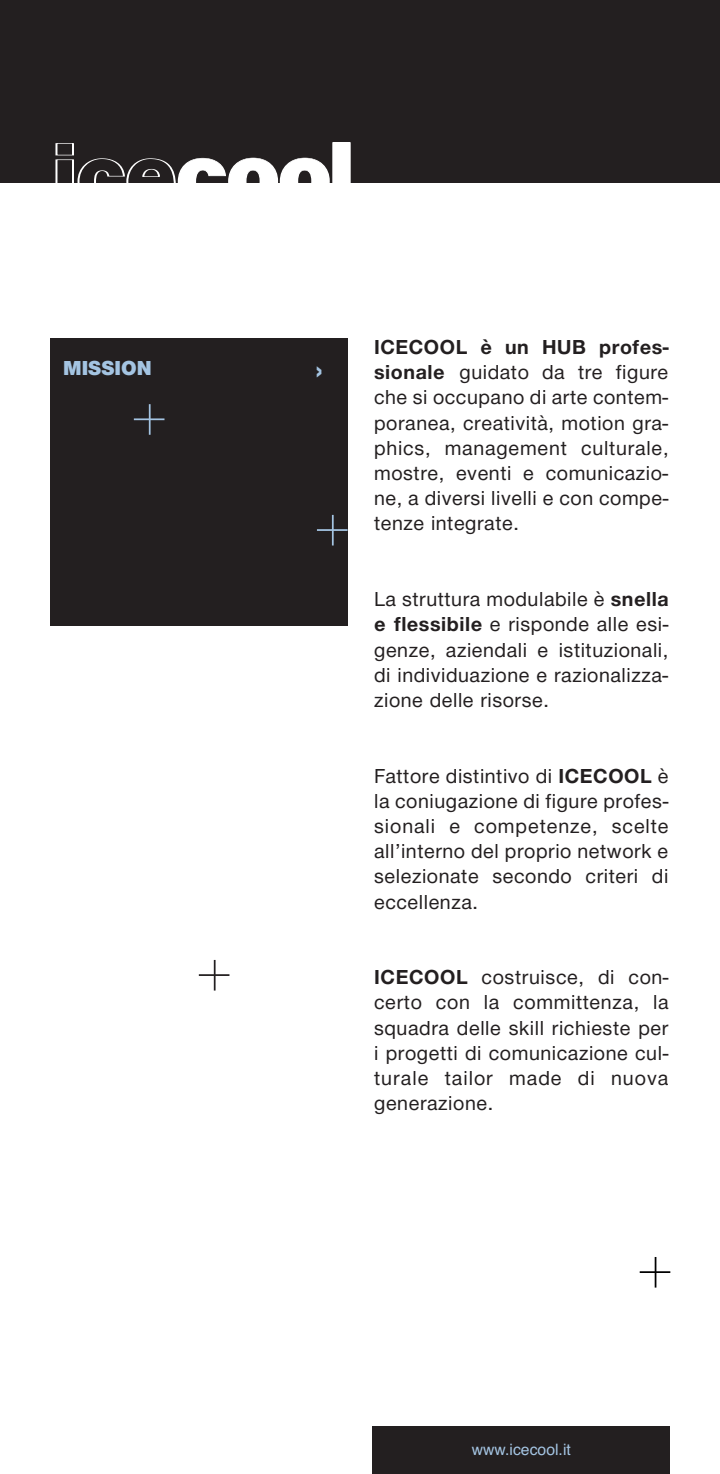
<style>
.page{position:relative;width:720px;height:1474px;background:#fff}
.page>*{position:absolute;margin:0;border:0;box-sizing:border-box;transform-origin:0 0}
.t1{font:31.5px "Helvetica Neue H75";color:#a4c4e2}
.t2{font:21px/25.2px "Helvetica Neue H55";letter-spacing:.025em;color:#231f20;text-align:justify}
.t3{font:21px "Helvetica Neue H75";letter-spacing:.025em;color:#231f20}
.t4{font:21px "Helvetica Neue H95";color:#a4c4e2}
.t5{font:15.75px "Helvetica";color:#a4c4e2}
.s1{font-family:"Helvetica Neue H75"}
</style>
<div class="page">
<div style="left:0;top:0;width:719px;height:183px;background:#231f20"></div>
<svg style="left:55px;top:143px;width:274px;height:40px"></svg>
<div style="left:333px;top:142px;width:17px;height:61px;background:#fff"></div>
<div style="left:50px;top:338px;width:297px;height:288px;background:#231f20"></div>
<div style="left:372px;top:1425px;width:298px;height:48px;background:#231f20"></div>
<hr style="left:134px;top:418px;width:30px;height:2px;background:#a4c4e2">
<hr style="left:149px;top:404px;width:1px;height:31px;background:#a4c4e2">
<hr style="left:317px;top:529px;width:30px;height:2px;background:#a4c4e2">
<hr style="left:332px;top:515px;width:1px;height:30px;background:#a4c4e2">
<hr style="left:639px;top:1271px;width:31px;height:1px;background:#000">
<hr style="left:654px;top:1256px;width:2px;height:31px;background:#000">
<hr style="left:199px;top:974px;width:30px;height:2px;background:#231f20">
<hr style="left:214px;top:959px;width:1px;height:31px;background:#231f20">
<p class="t4" style="left:63px;top:361px;width:90px">MISSION</p>
<h1 class="t1" style="left:315px;top:359px;width:9px">›</h1>
<p class="t3" style="left:374px;top:340px;width:296px">ICECOOL è un HUB profes-</p>
<p class="t2" style="left:374px;top:361px;width:296px"><span class="s1">sionale</span> guidato da tre figure che si occupano di arte contem&shy;poranea, creatività, motion gra&shy;phics, management culturale, mostre, eventi e comunicazio&shy;ne, a diversi livelli e con compe&shy;tenze integrate.</p>
<p class="t2" style="left:374px;top:588px;width:296px">La struttura modulabile è <span class="s1">snella e flessibile</span> e risponde alle esi&shy;genze, aziendali e istituzionali, di individuazione e razionalizza&shy;zione delle risorse.</p>
<p class="t2" style="left:374px;top:765px;width:296px">Fattore distintivo di <span class="s1">ICECOOL</span> è la coniugazione di figure profes&shy;sionali e competenze, scelte all’interno del proprio network e selezionate secondo criteri di eccellenza.</p>
<p class="t2" style="left:374px;top:966px;width:296px"><span class="s1">ICECOOL</span> costruisce, di con&shy;certo con la committenza, la squadra delle skill richieste per i progetti di comunicazione cul&shy;turale tailor made di nuova generazione.</p>
<p class="t5" style="left:471px;top:1440px;width:100px">www.icecool.it</p>
</div>
